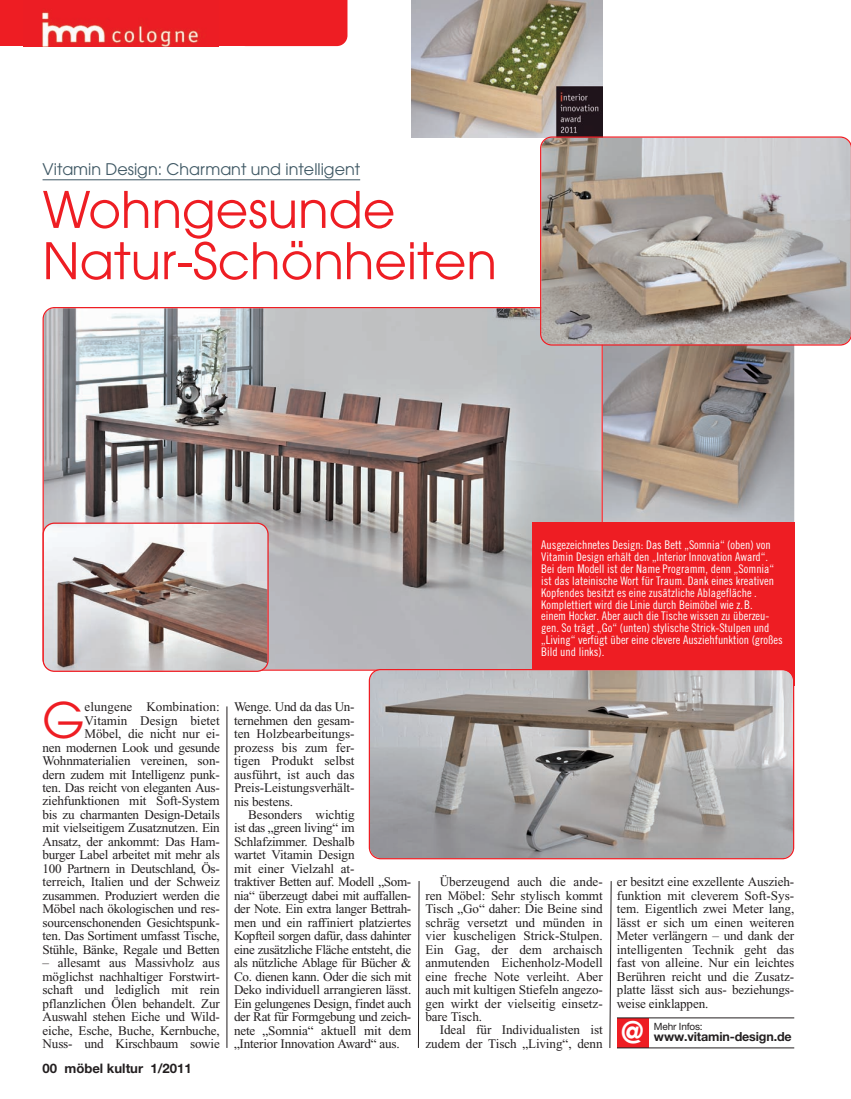
<style>
.page{position:relative;width:851px;height:1099px;background:#fff}
.page>*{position:absolute;margin:0;border:0;box-sizing:border-box;transform-origin:0 0}
.t1{font:50px/51.2px "Avant Garde LT";color:#ee1d23}
.t2{font:48.62px "Avant Garde LT";color:#ee1d23}
.t3{font:700 28.75px "Futura LT";color:#fff}
.t4{font:16px "Avant Garde LT";color:#3f5864}
.t5{font:13.12px/13.5px "Times New Roman";letter-spacing:-.02em;color:#231f20;text-align:justify}
.t6{font:13.12px/13.5px "Times New Roman";color:#231f20;text-align:right}
.t7{font:700 13.12px "Helvetica Neue LT";color:#231f20}
.t8{font:700 12.5px "Helvetica Neue LT";letter-spacing:-.01em;color:#231f20}
.t9{font:11.88px/11.9px "Trade Gothic LT Cond Eighteen";color:#fff}
.t10{font:10px "Helvetica Neue LT";letter-spacing:-.015em;color:#231f20}
</style>
<div class="page">
<img style="left:602px;top:345px;width:192px;height:177px">
<svg style="left:609px;top:881px;width:2px;height:167px"></svg>
<svg style="left:418px;top:881px;width:1px;height:167px"></svg>
<hr style="left:227px;top:706px;width:1px;height:341px;background:#231f20">
<hr style="left:43px;top:179px;width:317px;height:1px;background:#3f5864">
<div style="left:617px;top:1018px;width:31px;height:29px;background:#ee1d23"></div>
<hr style="left:617px;top:1047px;width:177px;height:1px;background:#231f20">
<hr style="left:617px;top:1017px;width:177px;height:1px;background:#231f20">
<svg style="left:43px;top:307px;width:559px;height:363px"></svg>
<img style="left:411px;top:0;width:191px;height:137px">
<div style="left:306px;top:0;width:41px;height:46px;background:#ee1d23"></div>
<div style="left:0;top:0;width:306px;height:46px;background:#ee1d23"></div>
<img style="left:42px;top:10px;width:157px;height:36px">
<div style="left:531px;top:522px;width:263px;height:164px;background:#ee1d23"></div>
<svg style="left:43px;top:522px;width:225px;height:150px"></svg>
<svg style="left:540px;top:136px;width:310px;height:209px"></svg>
<svg style="left:369px;top:669px;width:425px;height:190px"></svg>
<p class="t4" style="left:43px;top:163px;width:319px">Vitamin Design: Charmant und intelligent</p>
<h1 class="t1" style="left:43px;top:188px;width:456px">Wohngesunde<br>Natur-Schönheiten</h1>
<p class="t9" style="left:541px;top:540px;width:243px">Ausgezeichnetes Design: Das Bett „Somnia“ (oben) von Vitamin Design erhält den „Interior Innovation Award“.<br>Bei dem Modell ist der Name Programm, denn „Somnia“ ist das lateinische Wort für Traum. Dank eines kreativen Kopfendes besitzt es eine zusätzliche Ablagefläche .<br>Komplettiert wird die Linie durch Beimöbel wie z.B.<br>einem Hocker. Aber auch die Tische wissen zu überzeu&shy;gen. So trägt „Go“ (unten) stylische Strick-Stulpen und „Living“ verfügt über eine clevere Ausziehfunktion (großes Bild und links).</p>
<h2 class="t2" style="left:43px;top:702px;width:44px">G</h2>
<p class="t5" style="left:43px;top:701px;width:179px;text-align:right">elungene Kombination:<br>Vitamin Design bietet<br>Möbel, die nicht nur ei-<br>nen modernen Look und gesunde<br>Wohnmaterialien vereinen, son&shy;dern zudem mit Intelligenz punk&shy;ten. Das reicht von eleganten Aus&shy;ziehfunktionen mit Soft-System bis zu charmanten Design-Details mit vielseitigem Zusatznutzen. Ein<br>Ansatz, der ankommt: Das Ham&shy;burger Label arbeitet mit mehr als<br>100 Partnern in Deutschland, Ös&shy;terreich, Italien und der Schweiz zusammen. Produziert werden die<br>Möbel nach ökologischen und res&shy;sourcenschonenden Gesichtspunk&shy;ten. Das Sortiment umfasst Tische,<br>Stühle, Bänke, Regale und Betten</p>
<p class="t5" style="left:43px;top:957px;width:179px">– allesamt aus Massivholz aus möglichst nachhaltiger Forstwirt&shy;schaft und lediglich mit rein pflanzlichen Ölen behandelt. Zur Auswahl stehen Eiche und Wild&shy;eiche, Esche, Buche, Kernbuche, Nuss- und Kirschbaum sowie</p>
<p class="t7" style="left:43px;top:1063px;width:151px">00 möbel kultur 1/2011</p>
<p class="t5" style="left:234px;top:701px;width:122px">Wenge. Und da das Un&shy;ternehmen den gesam&shy;ten Holzbearbeitungs&shy;prozess bis zum fer&shy;tigen Produkt selbst ausführt, ist auch das Preis-Leistungsverhält&shy;nis bestens.</p>
<p class="t5" style="left:234px;top:809px;width:179px;text-align:left;text-indent:14px">Besonders wichtig<br>ist das „green living“ im<br>Schlafzimmer. Deshalb<br>wartet Vitamin Design<br>mit einer Vielzahl at-<br>traktiver Betten auf. Modell „Som&shy;nia“ überzeugt dabei mit auffallen&shy;der Note. Ein extra langer Bettrah&shy;men und ein raffiniert platziertes<br>Kopfteil sorgen dafür, dass dahinter eine zusätzliche Fläche entsteht, die als nützliche Ablage für Bücher &amp;<br>Co. dienen kann. Oder die sich mit<br>Deko individuell arrangieren lässt.<br>Ein gelungenes Design, findet auch der Rat für Formgebung und zeich&shy;nete „Somnia“ aktuell mit dem „Interior Innovation Award“ aus.</p>
<p class="t5" style="left:425px;top:876px;width:179px;text-indent:14px">Überzeugend auch die ande&shy;ren Möbel: Sehr stylisch kommt Tisch „Go“ daher: Die Beine sind schräg versetzt und münden in vier kuscheligen Strick-Stulpen.<br>Ein Gag, der dem archaisch anmutenden Eichenholz-Modell eine freche Note verleiht. Aber auch mit kultigen Stiefeln angezo&shy;gen wirkt der vielseitig einsetz&shy;bare Tisch.</p>
<p class="t6" style="left:425px;top:1024px;width:179px">Ideal für Individualisten ist zudem der Tisch „Living“, denn</p>
<p class="t5" style="left:617px;top:876px;width:179px">er besitzt eine exzellente Auszieh&shy;funktion mit cleverem Soft-Sys&shy;tem. Eigentlich zwei Meter lang, lässt er sich um einen weiteren Meter verlängern – und dank der intelligenten Technik geht das fast von alleine. Nur ein leichtes Berühren reicht und die Zusatz&shy;platte lässt sich aus- beziehungs&shy;weise einklappen.</p>
<p class="t10" style="left:654px;top:1022px;width:50px">Mehr Infos:</p>
<h3 class="t3" style="left:621px;top:1019px;width:23px">@</h3>
<p class="t8" style="left:654px;top:1032px;width:139px">www.vitamin-design.de</p>
</div>
